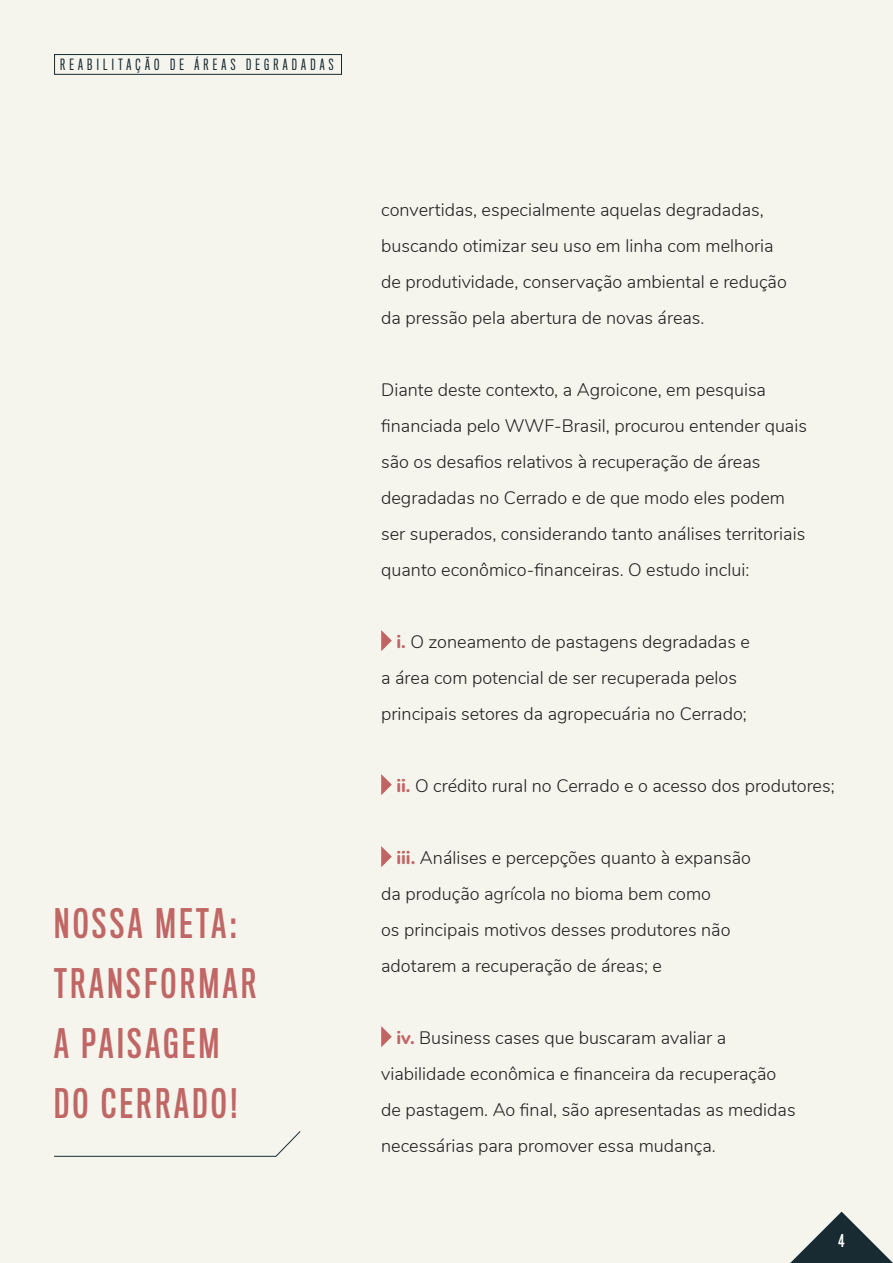
<style>
.page{position:relative;width:893px;height:1263px;background:#f5f5ee}
.page>*{position:absolute;margin:0;border:0;box-sizing:border-box;transform-origin:0 0}
.Título_Capítulo{font:37.5px/60px "Titling Gothic FB Comp Standard";letter-spacing:.1em;color:#c06665}
.t1{font:300 18px/36px "Nunito";color:#231f20}
.t2{font:18px "WWF";color:#fff}
.t3{font:14.25px "Titling Gothic FB Comp";letter-spacing:.3em;color:#182b33}
.s1{font-weight:800;color:#c06665}
</style>
<div class="page">
<svg style="left:790px;top:1211px;width:103px;height:52px"></svg>
<div style="left:54px;top:54px;width:288px;height:21px;border:1px solid #182b33"></div>
<svg style="left:381px;top:630px;width:11px;height:21px"></svg>
<svg style="left:381px;top:774px;width:11px;height:21px"></svg>
<svg style="left:381px;top:846px;width:11px;height:21px"></svg>
<svg style="left:381px;top:1026px;width:11px;height:21px"></svg>
<svg style="left:54px;top:1131px;width:247px;height:26px"></svg>
<p class="t3" style="left:60px;top:56px;width:275px">REABILITAÇÃO DE ÁREAS DEGRADADAS</p>
<p class="Título_Capítulo" style="left:54px;top:894px;width:204px">NOSSA META:<br>TRANSFORMAR<br>A PAISAGEM<br>DO CERRADO!</p>
<p class="t1" style="left:381px;top:191px;width:407px">convertidas, especialmente aquelas degradadas, buscando otimizar seu uso em linha com melhoria de produtividade, conservação ambiental e redução da pressão pela abertura de novas áreas.</p>
<p class="t1" style="left:381px;top:371px;width:427px">Diante deste contexto, a Agroicone, em pesquisa financiada pelo WWF-Brasil, procurou entender quais são os desafios relativos à recuperação de áreas degradadas no Cerrado e de que modo eles podem ser superados, considerando tanto análises territoriais quanto econômico-financeiras. O estudo inclui:</p>
<p class="t1" style="left:381px;top:623px;width:370px;text-indent:15px"><span class="s1">i.</span> O zoneamento de pastagens degradadas e a área com potencial de ser recuperada pelos principais setores da agropecuária no Cerrado;</p>
<p class="t1" style="left:396px;top:767px;width:440px"><span class="s1">ii.</span> O crédito rural no Cerrado e o acesso dos produtores;</p>
<p class="t1" style="left:381px;top:839px;width:371px;text-indent:15px"><span class="s1">iii.</span> Análises e percepções quanto à expansão da produção agrícola no bioma bem como<br>os principais motivos desses produtores não adotarem a recuperação de áreas; e</p>
<p class="t1" style="left:381px;top:1019px;width:416px;text-indent:15px"><span class="s1">iv.</span> Business cases que buscaram avaliar a viabilidade econômica e financeira da recuperação de pastagem. Ao final, são apresentadas as medidas necessárias para promover essa mudança.</p>
<p class="t2" style="left:838px;top:1226px;width:8px">4</p>
</div>
